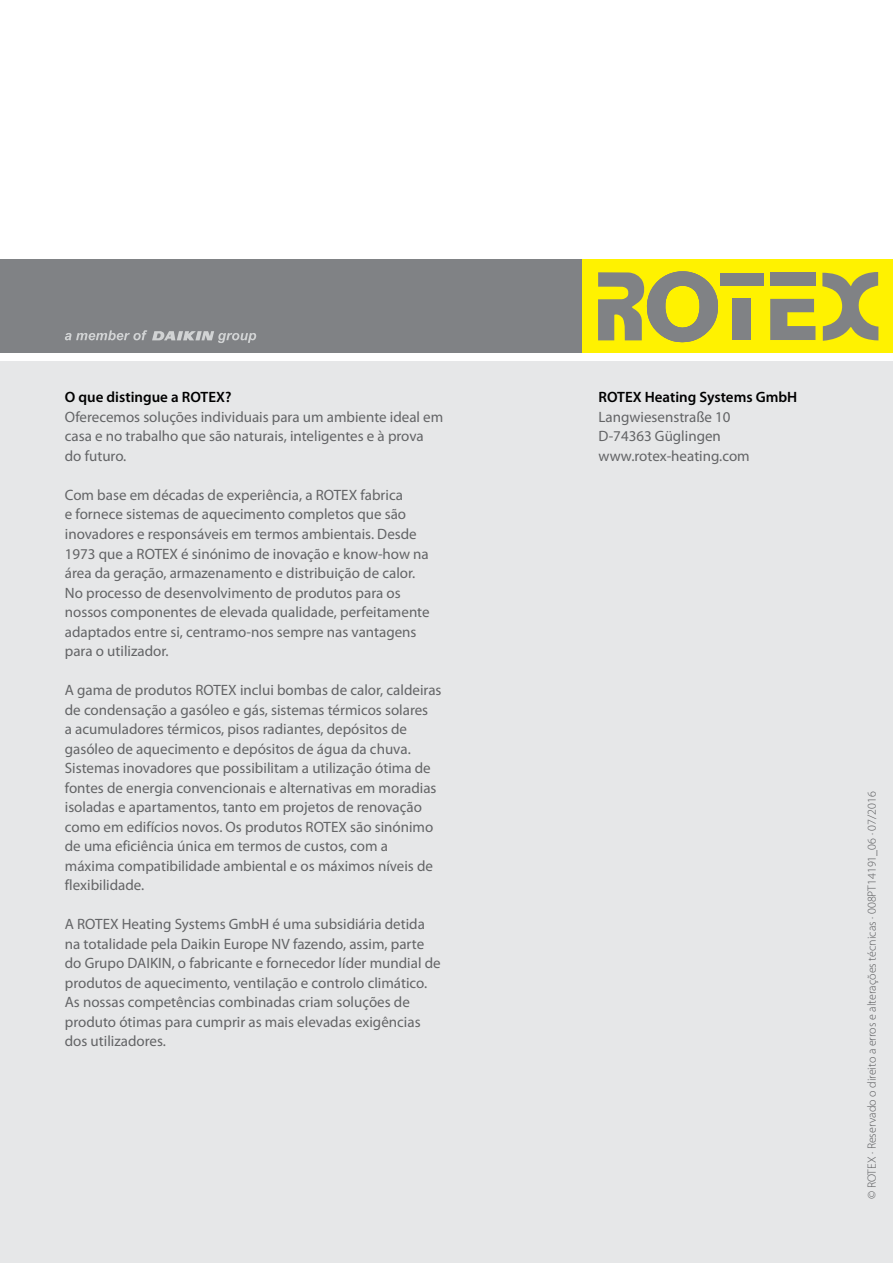
<style>
.page{position:relative;width:893px;height:1263px;background:#fff}
.page>*{position:absolute;margin:0;border:0;box-sizing:border-box;transform-origin:0 0}
.t1{font:15px/19.5px "Myriad Pro";color:#636466}
.t2{font:600 15px "Myriad Pro";color:#000}
.t3{font:300 12px "Myriad Pro";color:#58595b}
</style>
<div class="page">
<div style="left:0;top:361px;width:893px;height:902px;background:#e6e7e8"></div>
<div style="left:0;top:259px;width:582px;height:94px;background:#808285"></div>
<div style="left:582px;top:259px;width:311px;height:94px;background:#fff200"></div>
<svg style="left:822px;top:272px;width:56px;height:69px"></svg>
<div style="left:770px;top:273px;width:45px;height:13px;background:#808285"></div>
<div style="left:720px;top:273px;width:44px;height:13px;background:#808285"></div>
<div style="left:732px;top:298px;width:18px;height:42px;background:#808285"></div>
<svg style="left:770px;top:299px;width:45px;height:41px"></svg>
<svg style="left:598px;top:271px;width:120px;height:71px"></svg>
<svg style="left:65px;top:330px;width:191px;height:13px"></svg>
<p class="t2" style="left:65px;top:388px;width:168px">O que distingue a ROTEX?</p>
<p class="t1" style="left:65px;top:407px;width:380px">Oferecemos soluções individuais para um ambiente ideal em casa e no trabalho que são naturais, inteligentes e à prova do futuro.</p>
<p class="t1" style="left:65px;top:485px;width:366px">Com base em décadas de experiência, a ROTEX fabrica<br>e fornece sistemas de aquecimento completos que são inovadores e responsáveis em termos ambientais. Desde 1973 que a ROTEX é sinónimo de inovação e know-how na área da geração, armazenamento e distribuição de calor.<br>No processo de desenvolvimento de produtos para os nossos componentes de elevada qualidade, perfeitamente adaptados entre si, centramo-nos sempre nas vantagens para o utilizador.</p>
<p class="t1" style="left:65px;top:680px;width:378px">A gama de produtos ROTEX inclui bombas de calor, caldeiras de condensação a gasóleo e gás, sistemas térmicos solares<br>a acumuladores térmicos, pisos radiantes, depósitos de gasóleo de aquecimento e depósitos de água da chuva.<br>Sistemas inovadores que possibilitam a utilização ótima de fontes de energia convencionais e alternativas em moradias isoladas e apartamentos, tanto em projetos de renovação como em edifícios novos. Os produtos ROTEX são sinónimo de uma eficiência única em termos de custos, com a máxima compatibilidade ambiental e os máximos níveis de flexibilidade.</p>
<p class="t1" style="left:65px;top:914px;width:377px">A ROTEX Heating Systems GmbH é uma subsidiária detida na totalidade pela Daikin Europe NV fazendo, assim, parte do Grupo DAIKIN, o fabricante e fornecedor líder mundial de produtos de aquecimento, ventilação e controlo climático.<br>As nossas competências combinadas criam soluções de produto ótimas para cumprir as mais elevadas exigências dos utilizadores.</p>
<p class="t2" style="left:598px;top:388px;width:200px">ROTEX Heating Systems GmbH</p>
<p class="t1" style="left:598px;top:407px;width:153px">Langwiesenstraße 10<br>D-74363 Güglingen www.rotex-heating.com</p>
<p class="t3" style="left:865px;top:1199px;width:409px;rotate:-90deg">© ROTEX · Reservado o direito a erros e alterações técnicas · 008PT14191_06 · 07/2016</p>
</div>
